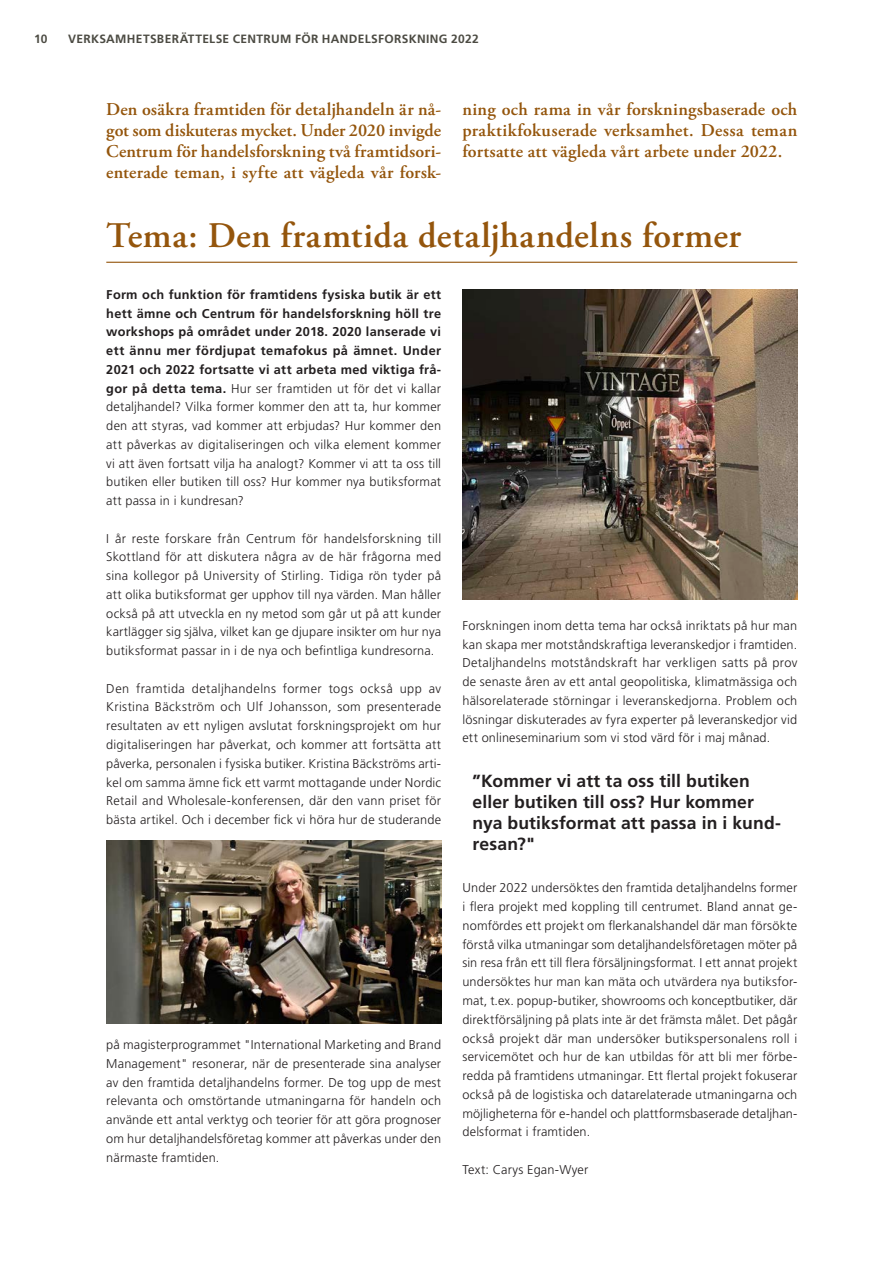
<style>
.page{position:relative;width:893px;height:1263px;background:#fff}
.page>*{position:absolute;margin:0;border:0;box-sizing:border-box;transform-origin:0 0}
.Brons_huvudrubriker{font:600 36px "Adobe Garamond Pro";letter-spacing:.015em;color:#94550c}
.Brons_Ingress{font:600 18px/21px "Adobe Garamond Pro";letter-spacing:.015em;color:#94550c;text-align:justify}
.Svart_Brödtext_utan{font:700 17.55px/21px "Frutiger LT Std";letter-spacing:.005em;color:#231f20}
.Svart_Brödtext_utan-2{font:300 12.75px/18.8px "Frutiger LT Std";letter-spacing:.01em;color:#231f20;text-align:justify}
.t1{font:700 12px "Frutiger LT Std";letter-spacing:.025em;color:#4c4b43}
.s1{font-weight:700}
</style>
<div class="page">
<hr style="left:106px;top:262px;width:691px;height:1px;background:#94550c">
<img style="left:106px;top:841px;width:335px;height:183px">
<img style="left:462px;top:289px;width:335px;height:310px">
<p class="t1" style="left:34px;top:32px;width:15px">10</p>
<p class="t1" style="left:68px;top:32px;width:412px">VERKSAMHETSBERÄTTELSE CENTRUM FÖR HANDELSFORSKNING 2022</p>
<p class="Brons_Ingress" style="left:106px;top:99px;width:336px">Den osäkra framtiden för detaljhandeln är nå&shy;got som diskuteras mycket. Under 2020 invigde Centrum för handelsforskning två framtidsori&shy;enterade teman, i syfte att vägleda vår forsk-</p>
<p class="Brons_Ingress" style="left:462px;top:99px;width:336px">ning och rama in vår forskningsbaserade och praktikfokuserade verksamhet. Dessa teman fortsatte att vägleda vårt arbete under 2022.</p>
<p class="Brons_huvudrubriker" style="left:106px;top:215px;width:636px">Tema: Den framtida detaljhandelns former</p>
<p class="Svart_Brödtext_utan-2" style="left:106px;top:285px;width:336px"><span class="s1">Form och funktion för framtidens fysiska butik är ett hett ämne och Centrum för handelsforskning höll tre workshops på området under 2018. 2020 lanserade vi ett ännu mer fördjupat temafokus på ämnet. Under 2021 och 2022 fortsatte vi att arbeta med viktiga frå&shy;gor på detta tema.</span> Hur ser framtiden ut för det vi kallar detaljhandel? Vilka former kommer den att ta, hur kommer den att styras, vad kommer att erbjudas? Hur kommer den att påverkas av digitaliseringen och vilka element kommer vi att även fortsatt vilja ha analogt? Kommer vi att ta oss till butiken eller butiken till oss? Hur kommer nya butiksformat att passa in i kundresan?</p>
<p class="Svart_Brödtext_utan-2" style="left:106px;top:529px;width:336px">I år reste forskare från Centrum för handelsforskning till Skottland för att diskutera några av de här frågorna med sina kollegor på University of Stirling. Tidiga rön tyder på att olika butiksformat ger upphov till nya värden. Man håller också på att utveckla en ny metod som går ut på att kunder kartlägger sig själva, vilket kan ge djupare insikter om hur nya butiksformat passar in i de nya och befintliga kundresorna.</p>
<p class="Svart_Brödtext_utan-2" style="left:106px;top:679px;width:336px">Den framtida detaljhandelns former togs också upp av Kristina Bäckström och Ulf Johansson, som presenterade resultaten av ett nyligen avslutat forskningsprojekt om hur digitaliseringen har påverkat, och kommer att fortsätta att påverka, personalen i fysiska butiker. Kristina Bäckströms arti&shy;kel om samma ämne fick ett varmt mottagande under Nordic Retail and Wholesale-konferensen, där den vann priset för bästa artikel. Och i december fick vi höra hur de studerande</p>
<p class="Svart_Brödtext_utan-2" style="left:106px;top:1035px;width:336px">på magisterprogrammet "International Marketing and Brand Management" resonerar, när de presenterade sina analyser av den framtida detaljhandelns former. De tog upp de mest relevanta och omstörtande utmaningarna för handeln och använde ett antal verktyg och teorier för att göra prognoser om hur detaljhandelsföretag kommer att påverkas under den närmaste framtiden.</p>
<p class="Svart_Brödtext_utan-2" style="left:462px;top:616px;width:336px">Forskningen inom detta tema har också inriktats på hur man kan skapa mer motståndskraftiga leveranskedjor i framtiden.<br>Detaljhandelns motståndskraft har verkligen satts på prov de senaste åren av ett antal geopolitiska, klimatmässiga och hälsorelaterade störningar i leveranskedjorna. Problem och lösningar diskuterades av fyra experter på leveranskedjor vid ett onlineseminarium som vi stod värd för i maj månad.</p>
<p class="Svart_Brödtext_utan" style="left:473px;top:770px;width:310px">”Kommer vi att ta oss till butiken eller butiken till oss? Hur kommer nya butiksformat att passa in i kund&shy;resan?"</p>
<p class="Svart_Brödtext_utan-2" style="left:462px;top:879px;width:336px">Under 2022 undersöktes den framtida detaljhandelns former i flera projekt med koppling till centrumet. Bland annat ge&shy;nomfördes ett projekt om flerkanalshandel där man försökte förstå vilka utmaningar som detaljhandelsföretagen möter på sin resa från ett till flera försäljningsformat. I ett annat projekt undersöktes hur man kan mäta och utvärdera nya butiksfor&shy;mat, t.ex. popup-butiker, showrooms och konceptbutiker, där direktförsäljning på plats inte är det främsta målet. Det pågår också projekt där man undersöker butikspersonalens roll i servicemötet och hur de kan utbildas för att bli mer förbe&shy;redda på framtidens utmaningar. Ett flertal projekt fokuserar också på de logistiska och datarelaterade utmaningarna och möjligheterna för e-handel och plattformsbaserade detaljhan&shy;delsformat i framtiden.</p>
<p class="Svart_Brödtext_utan-2" style="left:462px;top:1160px;width:127px">Text: Carys Egan-Wyer</p>
</div>
